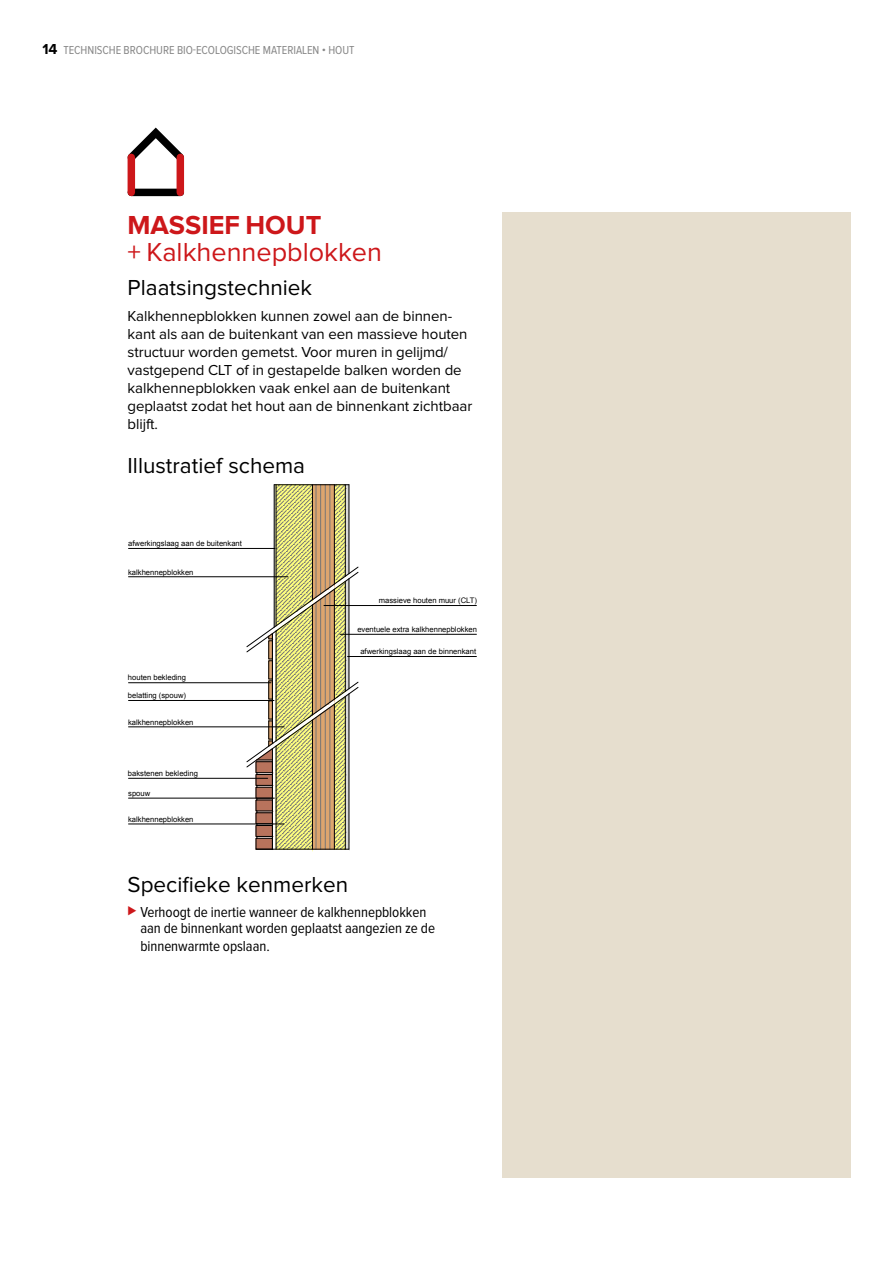
<style>
.page{position:relative;width:893px;height:1263px;background:#fff}
.page>*{position:absolute;margin:0;border:0;box-sizing:border-box;transform-origin:0 0}
.t1{font:27px "Proxima Nova";color:#cd171a}
.t2{font:700 27px "Proxima Nova";color:#cd171a}
.t3{font:22.5px "Proxima Nova";color:#000}
.t4{font:15px/18px "Proxima Nova";letter-spacing:-.005em;color:#000}
.t5{font:15px/16.5px "Proxima Nova Cond";letter-spacing:-.005em;color:#000}
.t6{font:12px "Proxima Nova Cond";letter-spacing:-.005em;color:#878787}
.t7{font:7.65px "Arial";color:#000}
.s1{font-family:"Proxima Nova";font-weight:700;font-size:15px;color:#000}
.s2{font-family:"Proxima Nova";font-weight:600;color:#cd171a}
</style>
<div class="page">
<svg style="left:128px;top:484px;width:349px;height:368px"></svg>
<div style="left:131px;top:189px;width:49px;height:7px;background:#000"></div>
<svg style="left:127px;top:127px;width:58px;height:41px"></svg>
<div style="left:177px;top:157px;width:7px;height:35px;background:#cd171a"></div>
<div style="left:128px;top:157px;width:7px;height:35px;background:#cd171a"></div>
<div style="left:502px;top:213px;width:348px;height:965px;background:#e6dece"></div>
<p class="t6" style="left:43px;top:45px;width:314px"><span class="s1">14</span> TECHNISCHE BROCHURE BIO-ECOLOGISCHE MATERIALEN • HOUT</p>
<h1 class="t2" style="left:128px;top:213px;width:195px">MASSIEF HOUT</h1>
<h1 class="t1" style="left:128px;top:240px;width:256px">+ Kalkhennepblokken</h1>
<h2 class="t3" style="left:128px;top:277px;width:186px">Plaatsingstechniek</h2>
<p class="t4" style="left:128px;top:308px;width:346px">Kalkhennepblokken kunnen zowel aan de binnen&shy;kant als aan de buitenkant van een massieve houten structuur worden gemetst. Voor muren in gelijmd/ vastgepend CLT of in gestapelde balken worden de kalkhennepblokken vaak enkel aan de buitenkant geplaatst zodat het hout aan de binnenkant zichtbaar blijft.</p>
<h2 class="t3" style="left:128px;top:455px;width:179px">Illustratief schema</h2>
<p class="t7" style="left:128px;top:538px;width:115px">afwerkingslaag aan de buitenkant</p>
<p class="t7" style="left:128px;top:567px;width:67px">kalkhennepblokken</p>
<p class="t7" style="left:128px;top:672px;width:60px">houten bekleding</p>
<p class="t7" style="left:128px;top:690px;width:60px">belatting (spouw)</p>
<p class="t7" style="left:128px;top:717px;width:67px">kalkhennepblokken</p>
<p class="t7" style="left:128px;top:768px;width:72px">bakstenen bekleding</p>
<p class="t7" style="left:128px;top:788px;width:24px">spouw</p>
<p class="t7" style="left:128px;top:814px;width:67px">kalkhennepblokken</p>
<p class="t7" style="left:379px;top:595px;width:100px">massieve houten muur (CLT)</p>
<p class="t7" style="left:357px;top:624px;width:121px">eventuele extra kalkhennepblokken</p>
<p class="t7" style="left:360px;top:646px;width:117px">afwerkingslaag aan de binnenkant</p>
<h2 class="t3" style="left:128px;top:874px;width:222px">Specifieke kenmerken</h2>
<p class="t5" style="left:140px;top:904px;width:296px;text-indent:-13px"><span class="s2">⊲</span> Verhoogt de inertie wanneer de kalkhennepblokken aan de binnenkant worden geplaatst aangezien ze de</p>
<p class="t5" style="left:140px;top:938px;width:131px">binnenwarmte opslaan.</p>
</div>
